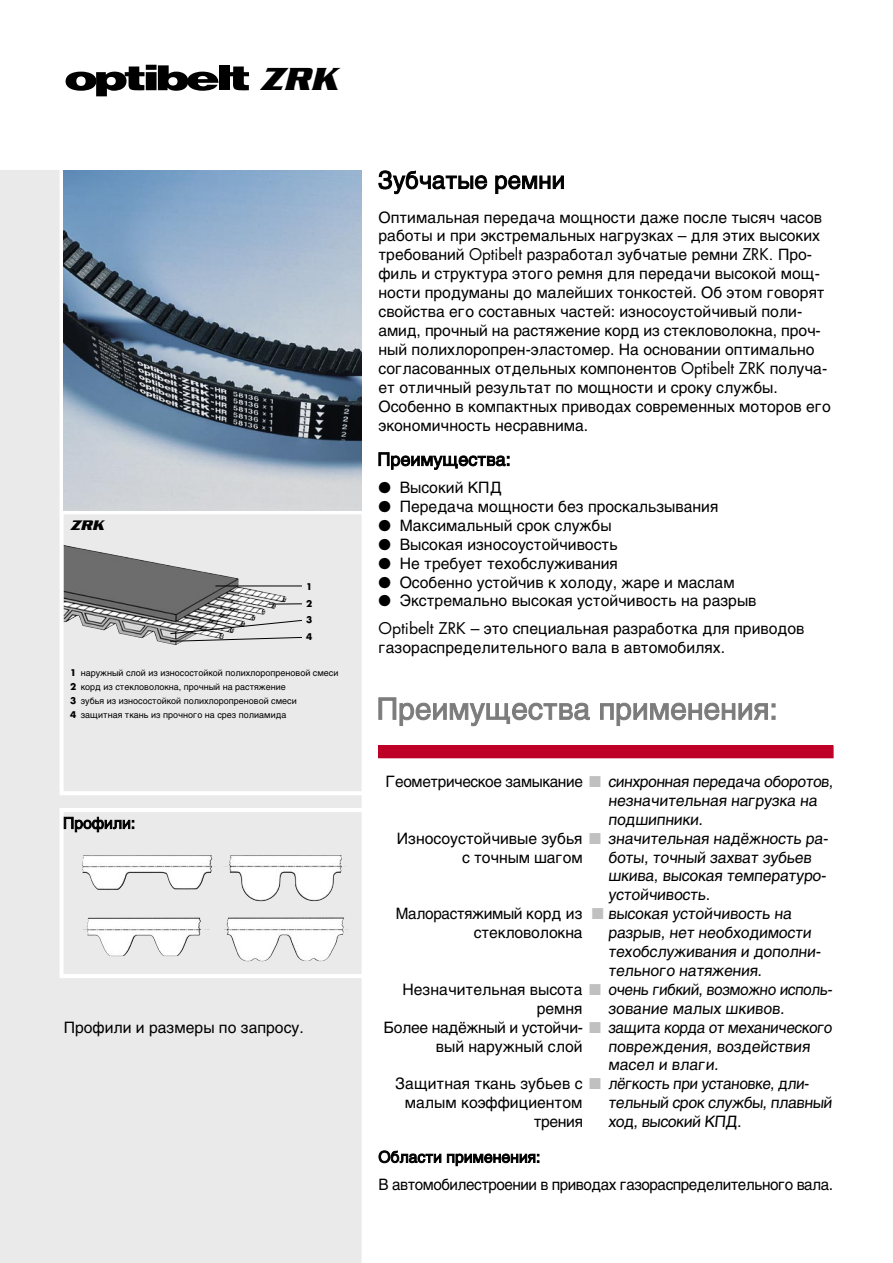
<style>
.page{position:relative;width:893px;height:1263px;background:#fff}
.page>*{position:absolute;margin:0;border:0;box-sizing:border-box;transform-origin:0 0}
.Optibelt{font:900 34.5px "Helvetica LT Std";letter-spacing:-.085em;color:#000;scale:1.5 1}
.Text{font:15.75px/18.9px "Ladoga T1";color:#000}
.Text_Beispiele{font:15.75px/18.9px "Ladoga T1";color:#000}
.Text_Beispiele-2{font:15.75px "Ladoga T1";letter-spacing:-.025em;color:#000}
.Text_Abunten{font:15.75px "Ladoga T1";letter-spacing:-.03em;color:#000}
.Text_Beispiele-3{font:15.75px "Ladoga T1";letter-spacing:-.02em;color:#000}
.Text_Abunten-2{font:15.75px "Ladoga T1";color:#000}
.Über3Kasten{font:italic 700 15px "Serpentine";color:#000}
.Text_Skizze{font:9px "Ladoga T1";color:#000}
.Text_Skizze-2{font:700 9px "Futura Std";color:#000}
.s1{font-family:"Serpentine";font-weight:700;font-style:italic}
.s2{font-family:"Futura Std";font-weight:700}
.s3{font-family:"Futura Std"}
.s4{color:#c0c0c0}
</style>
<div class="page">
<svg style="left:0;top:170px;width:361px;height:1093px;background:#e5e5e5"></svg>
<svg style="left:378px;top:170px;width:186px;height:24px"></svg>
<svg style="left:378px;top:452px;width:132px;height:18px"></svg>
<div style="left:60px;top:510px;width:310px;height:285px;border:4px solid #fff"></div>
<div style="left:60px;top:170px;width:310px;height:340px;border:4px solid #fff"></div>
<img style="left:64px;top:545px;width:27px;height:5px">
<hr style="left:215px;top:586px;width:87px;height:1px;background:#000">
<hr style="left:269px;top:603px;width:33px;height:1px;background:#000">
<svg style="left:169px;top:620px;width:134px;height:22px;background:#b9b9b9"></svg>
<div style="left:60px;top:808px;width:310px;height:170px;border:4px solid #fff"></div>
<svg style="left:63px;top:816px;width:72px;height:16px"></svg>
<img style="left:178px;top:917px;width:170px;height:12px">
<img style="left:64px;top:170px;width:297px;height:340px">
<div style="left:379px;top:746px;width:454px;height:12px;background:#be0027"></div>
<div style="left:378px;top:745px;width:455px;height:13px;border:1px solid #be0027"></div>
<svg style="left:378px;top:1150px;width:162px;height:17px"></svg>
<svg style="left:378px;top:697px;width:398px;height:29px"></svg>
<p class="Optibelt" style="left:64px;top:55px;width:184px">optibelt <span class="s1">ZRK</span></p>
<p class="Über3Kasten" style="left:70px;top:517px;width:35px">ZRK</p>
<p class="Text_Skizze-2" style="left:306px;top:580px;width:8px">1</p>
<p class="Text_Skizze-2" style="left:306px;top:597px;width:8px">2</p>
<p class="Text_Skizze-2" style="left:306px;top:614px;width:8px">3</p>
<p class="Text_Skizze-2" style="left:306px;top:631px;width:8px">4</p>
<p class="Text_Skizze" style="left:70px;top:668px;width:270px"><span class="s2">1</span> naruønyj sloj iz iznosostojkoj polixloroprenovoj smesi</p>
<p class="Text_Skizze" style="left:70px;top:682px;width:217px"><span class="s2">2</span> kord iz steklovolokna, proçnyj na rastäøenie</p>
<p class="Text_Skizze" style="left:70px;top:696px;width:228px"><span class="s2">3</span> zub´ä iz iznosostojkoj polixloroprenovoj smesi</p>
<p class="Text_Skizze" style="left:70px;top:710px;width:218px"><span class="s2">4</span> zawitnaä tkan´ iz proçnogo na srez poliamida</p>
<p class="Text_Abunten-2" style="left:64px;top:1018px;width:242px">Profili i razmery po zaprosu.</p>
<p class="Text" style="left:378px;top:208px;width:450px">Optimal´naä peredaça mownosti daøe posle tysäç çasov raboty i pri qkstremal´nyx nagruzkax – dlä qtix vysokix trebovanij <span class="s3">Optibelt</span> razrabotal zubçatye remni <span class="s3">ZRK.</span> Pro&shy;fil´ i struktura qtogo remnä dlä peredaçi vysokoj mow&shy;nosti produmany do malej‚ix tonkostej. Ob qtom govorät svojstva ego sostavnyx çastej: iznosoustojçivyj poli&shy;amid, proçnyj na rastäøenie kord iz steklovolokna, proç&shy;nyj polixloropren-qlastomer. Na osnovanii optimal´no soglasovannyx otdel´nyx komponentov <span class="s3">Optibelt ZRK</span> poluça&shy;et otliçnyj rezul´tat po mownosti i sroku sluøby.</p>
<p class="Text" style="left:378px;top:397px;width:454px">Osobenno v kompaktnyx privodax sovremennyx motorov ego qkonomiçnost´ nesravnima.</p>
<p class="Text" style="left:378px;top:478px;width:125px">● Vysokij KPD</p>
<p class="Text" style="left:378px;top:497px;width:341px">● Peredaça mownosti bez proskal´zyvaniä</p>
<p class="Text" style="left:378px;top:516px;width:235px">● Maksimal´nyj srok sluøby</p>
<p class="Text" style="left:378px;top:535px;width:241px">● Vysokaä iznosoustojçivost´</p>
<p class="Text" style="left:378px;top:554px;width:241px">● Ne trebuet texobsluøivaniä</p>
<p class="Text" style="left:378px;top:572px;width:358px">● Osobenno ustojçiv k xolodu, øare i maslam</p>
<p class="Text" style="left:378px;top:591px;width:380px">● Qkstremal´no vysokaä ustojçivost´ na razryv</p>
<p class="Text" style="left:378px;top:619px;width:427px"><span class="s3">Optibelt ZRK</span> – qto special´naä razrabotka dlä privodov gazoraspredelitel´nogo vala v avtomobiläx.</p>
<p class="Text_Beispiele-2" style="left:385px;top:772px;width:451px">Geometriçeskoe zamykanie <span class="s4">■</span> sinxronnaä peredaça oborotov,</p>
<p class="Text_Beispiele" style="left:608px;top:791px;width:212px">neznaçitel´naä nagruzka na</p>
<p class="Text_Beispiele" style="left:608px;top:810px;width:98px">pod‚ipniki.</p>
<p class="Text_Beispiele" style="left:397px;top:828px;width:435px">Iznosoustojçivye zub´ä <span class="s4">■</span> znaçitel´naä nadöønost´ ra-</p>
<p class="Text_Beispiele" style="left:462px;top:847px;width:122px">s toçnym ‚agom</p>
<p class="Text_Beispiele" style="left:608px;top:847px;width:221px">boty, toçnyj zaxvat zub´ev ‚kiva, vysokaä temperaturo&shy;ustojçivost´.</p>
<p class="Text_Beispiele-3" style="left:396px;top:904px;width:399px">Malorastäøimyj kord iz <span class="s4">■</span> vysokaä ustojçivost´ na</p>
<p class="Text_Beispiele" style="left:474px;top:923px;width:111px">steklovolokna</p>
<p class="Text_Beispiele" style="left:608px;top:923px;width:216px">razryv, net neobxodimosti texobsluøivaniä i dopolni&shy;tel´nogo natäøeniä.</p>
<p class="Text_Beispiele" style="left:402px;top:980px;width:433px">Neznaçitel´naä vysota <span class="s4">■</span> oçen´ gibkij, vozmoøno ispol´-</p>
<p class="Text_Beispiele" style="left:537px;top:999px;width:47px">remnä</p>
<p class="Text_Beispiele" style="left:608px;top:999px;width:180px">zovanie malyx ‚kivov.</p>
<p class="Text_Beispiele-2" style="left:384px;top:1018px;width:452px">Bolee nadöønyj i ustojçi- <span class="s4">■</span> zawita korda ot mexaniçeskogo</p>
<p class="Text_Beispiele" style="left:436px;top:1036px;width:148px">vyj naruønyj sloj</p>
<p class="Text_Beispiele" style="left:608px;top:1036px;width:205px">povreødeniä, vozdejstviä masel i vlagi.</p>
<p class="Text_Beispiele" style="left:395px;top:1074px;width:418px">Zawitnaä tkan´ zub´ev s <span class="s4">■</span> lögkost´ pri ustanovke, dli-</p>
<p class="Text_Beispiele" style="left:405px;top:1093px;width:179px">malym koqfficientom</p>
<p class="Text_Beispiele" style="left:608px;top:1093px;width:227px">tel´nyj srok sluøby, plavnyj</p>
<p class="Text_Beispiele" style="left:534px;top:1112px;width:51px">treniä</p>
<p class="Text_Beispiele" style="left:608px;top:1112px;width:137px">xod, vysokij KPD.</p>
<p class="Text_Abunten" style="left:379px;top:1175px;width:456px">V avtomobilestroenii v privodax gazoraspredelitel´nogo vala.</p>
</div>
